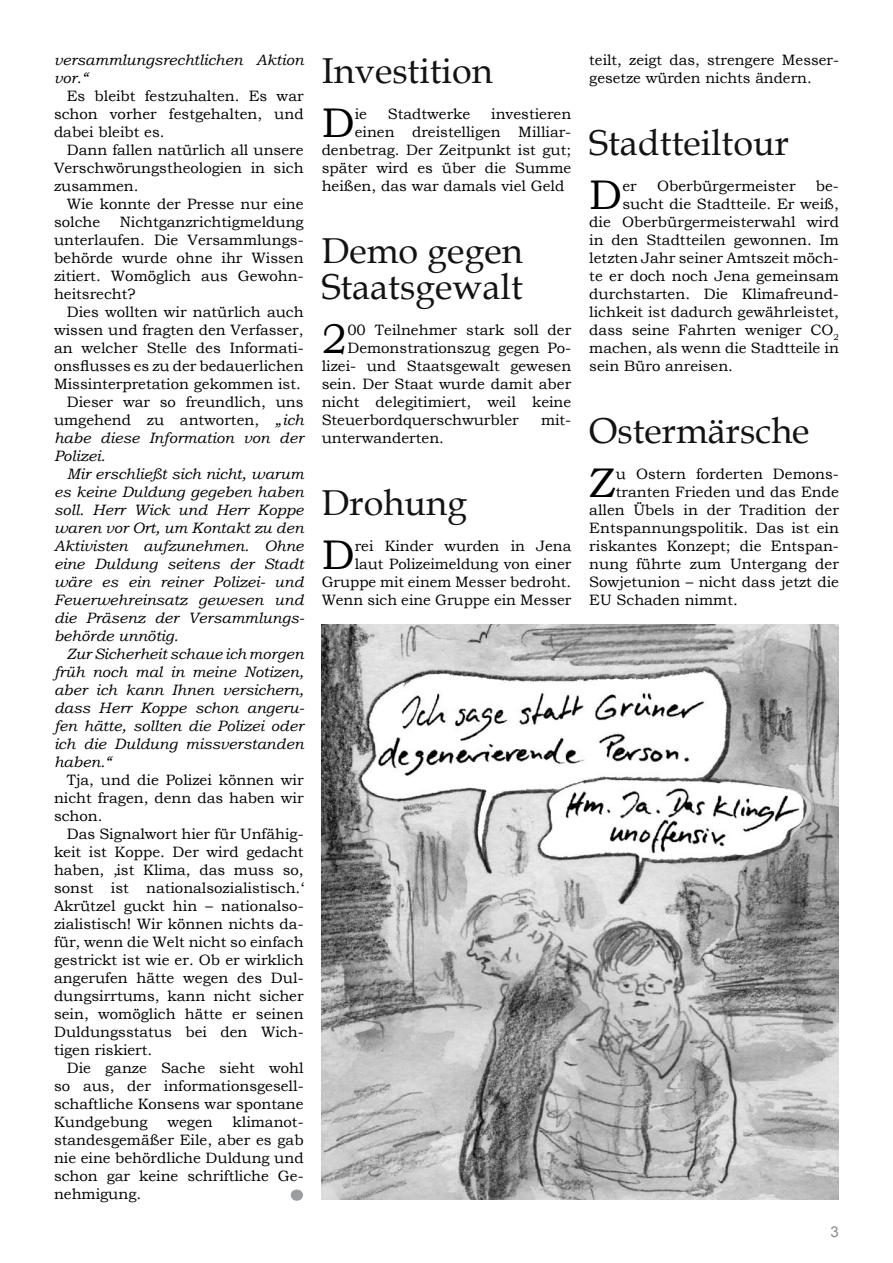
<style>
.page{position:relative;width:893px;height:1263px;background:#fff}
.page>*{position:absolute;margin:0;border:0;box-sizing:border-box;transform-origin:0 0}
.t1{font:700 61.95px "Bookman Old Style";color:#9c9d9f;scale:1.08 1}
.t2{font:41.4px "Bookman Old Style";color:#000}
.t3{font:36px/36px "Book Antiqua";color:#131314}
.t4{font:15px/18px "Bookman Old Style";color:#000;text-align:justify}
.t5{font:italic 15px/18px "Bookman Old Style";color:#000}
.t6{font:15px "Arial";color:#878889}
.s1{font-style:italic}
</style>
<div class="page">
<img style="left:322px;top:624px;width:517px;height:575px">
<p class="t5" style="left:54px;top:50px;width:251px">versammlungsrechtlichen Aktion vor.“</p>
<p class="t4" style="left:54px;top:87px;width:251px;text-indent:13px">Es bleibt festzuhalten. Es war schon vorher festgehalten, und dabei bleibt es.</p>
<p class="t4" style="left:54px;top:141px;width:251px;text-indent:13px">Dann fallen natürlich all unsere Verschwörungstheologien in sich zusammen.</p>
<p class="t4" style="left:54px;top:195px;width:251px;text-indent:13px">Wie konnte der Presse nur eine solche</p>
<p class="t4" style="left:54px;top:213px;width:251px;text-indent:66px">Nichtganzrichtigmeldung unterlaufen. Die Versammlungs&shy;behörde wurde ohne ihr Wissen zitiert. Womöglich aus Gewohn&shy;heitsrecht?</p>
<p class="t4" style="left:67px;top:303px;width:238px">Dies wollten wir natürlich auch</p>
<p class="t4" style="left:54px;top:321px;width:251px">wissen und fragten den Verfasser,</p>
<p class="t4" style="left:54px;top:339px;width:251px">an welcher Stelle des Informati-</p>
<p class="t4" style="left:54px;top:357px;width:251px">onsflusses es zu der bedauerlichen</p>
<p class="t4" style="left:54px;top:375px;width:248px">Missinterpretation gekommen ist.</p>
<p class="t4" style="left:67px;top:393px;width:238px">Dieser war so freundlich, uns</p>
<p class="t4" style="left:54px;top:411px;width:251px">umgehend zu antworten, <span class="s1">„ich</span></p>
<p class="t5" style="left:54px;top:428px;width:251px">habe diese Information von der</p>
<p class="t5" style="left:54px;top:446px;width:53px">Polizei.</p>
<p class="t5" style="left:67px;top:464px;width:238px">Mir erschließt sich nicht, warum</p>
<p class="t5" style="left:54px;top:482px;width:251px">es keine Duldung gegeben haben</p>
<p class="t5" style="left:54px;top:500px;width:251px">soll. Herr Wick und Herr Koppe</p>
<p class="t5" style="left:54px;top:518px;width:251px">waren vor Ort, um Kontakt zu den</p>
<p class="t5" style="left:54px;top:536px;width:251px">Aktivisten aufzunehmen. Ohne</p>
<p class="t5" style="left:54px;top:554px;width:251px">eine Duldung seitens der Stadt</p>
<p class="t5" style="left:54px;top:572px;width:251px">wäre es ein reiner Polizei- und</p>
<p class="t5" style="left:54px;top:590px;width:251px">Feuerwehreinsatz gewesen und</p>
<p class="t5" style="left:54px;top:608px;width:252px">die Präsenz der Versammlungs-</p>
<p class="t5" style="left:54px;top:626px;width:126px">behörde unnötig.</p>
<p class="t5" style="left:67px;top:644px;width:238px">Zur Sicherheit schaue ich morgen</p>
<p class="t5" style="left:54px;top:662px;width:251px">früh noch mal in meine Notizen,</p>
<p class="t5" style="left:54px;top:680px;width:251px">aber ich kann Ihnen versichern,</p>
<p class="t5" style="left:54px;top:698px;width:252px">dass Herr Koppe schon angeru-</p>
<p class="t5" style="left:54px;top:716px;width:251px">fen hätte, sollten die Polizei oder</p>
<p class="t5" style="left:54px;top:734px;width:251px">ich die Duldung missverstanden</p>
<p class="t5" style="left:54px;top:752px;width:59px">haben.“</p>
<p class="t4" style="left:54px;top:771px;width:251px;text-indent:13px">Tja, und die Polizei können wir nicht fragen, denn das haben wir schon.</p>
<p class="t4" style="left:54px;top:825px;width:251px;text-indent:13px">Das Signalwort hier für Unfähig&shy;keit ist Koppe. Der wird gedacht haben, ‚ist Klima, das muss so, sonst ist nationalsozialistisch.‘ Akrützel guckt hin – nationalso&shy;zialistisch! Wir können nichts da&shy;für, wenn die Welt nicht so einfach gestrickt ist wie er. Ob er wirklich angerufen hätte wegen des Dul&shy;dungsirrtums, kann nicht sicher sein, womöglich hätte er seinen Duldungsstatus bei den Wich&shy;tigen riskiert.</p>
<p class="t4" style="left:54px;top:1059px;width:251px;text-indent:13px">Die ganze Sache sieht wohl so aus, der informationsgesell&shy;schaftliche Konsens war spontane Kundgebung</p>
<p class="t4" style="left:54px;top:1113px;width:251px;text-indent:179px">klimanot&shy;standesgemäßer Eile, aber es gab nie eine behördliche Duldung und schon gar keine schriftliche Ge&shy;nehmigung.</p>
<p class="t4" style="left:167px;top:1113px;width:47px">wegen</p>
<h1 class="t1" style="left:285px;top:1134px;width:23px">.</h1>
<h3 class="t3" style="left:322px;top:52px;width:172px">Investition</h3>
<h2 class="t2" style="left:322px;top:96px;width:35px">D</h2>
<p class="t4" style="left:355px;top:105px;width:14px">ie</p>
<p class="t4" style="left:388px;top:105px;width:84px">Stadtwerke</p>
<p class="t4" style="left:491px;top:105px;width:82px">investieren</p>
<p class="t4" style="left:355px;top:123px;width:218px">einen dreistelligen Milliar-</p>
<p class="t4" style="left:322px;top:141px;width:251px">denbetrag. Der Zeitpunkt ist gut;</p>
<p class="t4" style="left:322px;top:159px;width:251px">später wird es über die Summe</p>
<p class="t4" style="left:322px;top:177px;width:244px">heißen, das war damals viel Geld</p>
<h3 class="t3" style="left:322px;top:232px;width:203px">Demo gegen<br>Staatsgewalt</h3>
<h2 class="t2" style="left:322px;top:312px;width:27px">2</h2>
<p class="t4" style="left:347px;top:321px;width:225px">00 Teilnehmer stark soll der</p>
<p class="t4" style="left:347px;top:339px;width:225px">Demonstrationszug gegen Po-</p>
<p class="t4" style="left:322px;top:357px;width:251px">lizei- und Staatsgewalt gewesen</p>
<p class="t4" style="left:322px;top:375px;width:251px">sein. Der Staat wurde damit aber</p>
<p class="t4" style="left:322px;top:393px;width:251px">nicht delegitimiert, weil keine</p>
<p class="t4" style="left:322px;top:411px;width:199px">Steuerbordquerschwurbler</p>
<p class="t4" style="left:541px;top:411px;width:32px">mit-</p>
<p class="t4" style="left:322px;top:429px;width:124px">unterwanderten.</p>
<h3 class="t3" style="left:322px;top:484px;width:147px">Drohung</h3>
<h2 class="t2" style="left:322px;top:528px;width:35px">D</h2>
<p class="t4" style="left:322px;top:537px;width:251px;text-align:right">rei Kinder wurden in Jena<br>laut Polizeimeldung von einer<br>Gruppe mit einem Messer bedroht.<br>Wenn sich eine Gruppe ein Messer</p>
<p class="t4" style="left:589px;top:51px;width:251px">teilt, zeigt das, strengere Messer&shy;gesetze würden nichts ändern.</p>
<h3 class="t3" style="left:589px;top:124px;width:201px">Stadtteiltour</h3>
<h2 class="t2" style="left:589px;top:168px;width:35px">D</h2>
<p class="t4" style="left:622px;top:177px;width:16px">er</p>
<p class="t4" style="left:657px;top:177px;width:140px">Oberbürgermeister</p>
<p class="t4" style="left:816px;top:177px;width:25px">be-</p>
<p class="t4" style="left:622px;top:195px;width:218px">sucht die Stadtteile. Er weiß,</p>
<p class="t4" style="left:589px;top:213px;width:251px">die Oberbürgermeisterwahl wird</p>
<p class="t4" style="left:589px;top:231px;width:251px">in den Stadtteilen gewonnen. Im</p>
<p class="t4" style="left:589px;top:249px;width:251px">letzten Jahr seiner Amtszeit möch-</p>
<p class="t4" style="left:589px;top:267px;width:251px">te er doch noch Jena gemeinsam</p>
<p class="t4" style="left:589px;top:285px;width:251px">durchstarten. Die Klimafreund-</p>
<p class="t4" style="left:589px;top:303px;width:251px">lichkeit ist dadurch gewährleistet,</p>
<p class="t4" style="left:589px;top:321px;width:251px">dass seine Fahrten weniger CO<sub>2</sub></p>
<p class="t4" style="left:589px;top:339px;width:251px">machen, als wenn die Stadtteile in</p>
<p class="t4" style="left:589px;top:357px;width:145px">sein Büro anreisen.</p>
<h3 class="t3" style="left:589px;top:412px;width:222px">Ostermärsche</h3>
<h2 class="t2" style="left:589px;top:456px;width:28px">Z</h2>
<p class="t4" style="left:616px;top:465px;width:225px">u Ostern forderten Demons-</p>
<p class="t4" style="left:616px;top:483px;width:225px">tranten Frieden und das Ende</p>
<p class="t4" style="left:589px;top:501px;width:251px">allen Übels in der Tradition der</p>
<p class="t4" style="left:589px;top:519px;width:251px">Entspannungspolitik. Das ist ein</p>
<p class="t4" style="left:589px;top:537px;width:251px">riskantes Konzept; die Entspan-</p>
<p class="t4" style="left:589px;top:555px;width:251px">nung führte zum Untergang der</p>
<p class="t4" style="left:589px;top:573px;width:251px">Sowjetunion – nicht dass jetzt die</p>
<p class="t4" style="left:589px;top:591px;width:150px">EU Schaden nimmt.</p>
<p class="t6" style="left:831px;top:1222px;width:10px">3</p>
</div>
